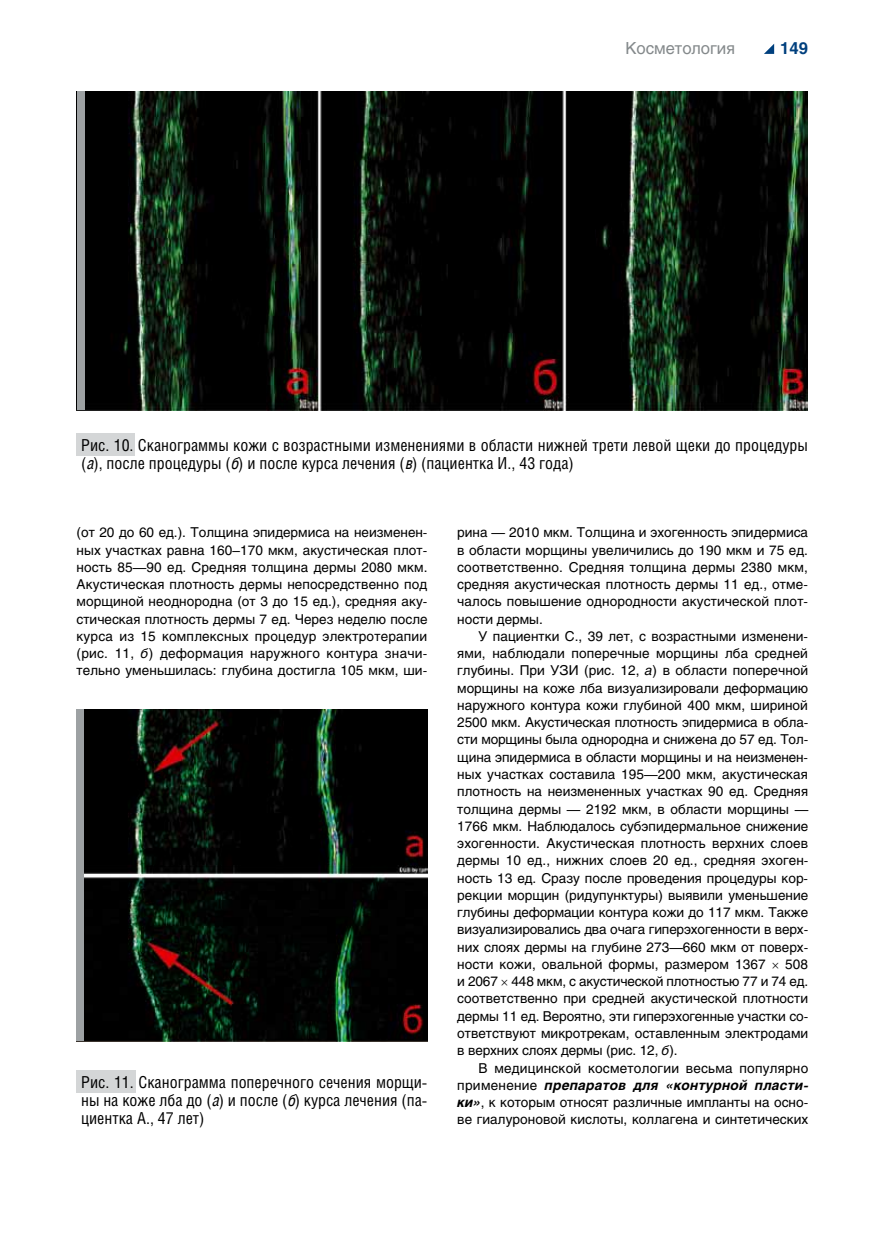
<style>
.page{position:relative;width:872px;height:1234px;background:#fff}
.page>*{position:absolute;margin:0;border:0;box-sizing:border-box;transform-origin:0 0}
.t1{font:16.5px/18.1px "Helios Cond C";color:#000}
.t2{font:16.5px "Helios C";color:#84898b}
.t3{font:700 16.5px "Helios C";color:#00407e}
.t4{font:13.5px/17.2px "Helios C";letter-spacing:.005em;color:#000;text-align:justify}
.s1{font-family:"Helios Cond";font-style:italic}
.s2{font-style:italic}
.s3{font-weight:700;font-style:italic}
</style>
<div class="page">
<svg style="left:764px;top:44px;width:10px;height:10px"></svg>
<div style="left:77px;top:1069px;width:59px;height:23px;background:#d4d6d7"></div>
<div style="left:77px;top:433px;width:58px;height:22px;background:#d4d6d7"></div>
<img style="left:85px;top:91px;width:722px;height:319px">
<img style="left:84px;top:709px;width:343px;height:331px">
<div style="left:77px;top:91px;width:8px;height:319px;background:#9da1a3"></div>
<div style="left:77px;top:709px;width:7px;height:331px;background:#9da1a3"></div>
<p class="t2" style="left:625px;top:38px;width:111px">Косметология</p>
<p class="t3" style="left:780px;top:38px;width:29px">149</p>
<p class="t1" style="left:81px;top:436px;width:728px">Рис. 10. Сканограммы кожи с возрастными изменениями в области нижней трети левой щеки до процедуры (<span class="s1">а</span>), после процедуры (<span class="s1">б</span>) и после курса лечения (<span class="s1">в</span>) (пациентка И., 43 года)</p>
<p class="t4" style="left:77px;top:523px;width:352px">(от 20 до 60 ед.). Толщина эпидермиса на неизменен&shy;ных участках равна 160–170 мкм, акустическая плот&shy;ность 85—90 ед. Средняя толщина дермы 2080 мкм.<br>Акустическая плотность дермы непосредственно под морщиной неоднородна (от 3 до 15 ед.), средняя аку&shy;стическая плотность дермы 7 ед. Через неделю после курса из 15 комплексных процедур электротерапии (рис. 11, <span class="s2">б</span>) деформация наружного контура значи&shy;тельно уменьшилась: глубина достигла 105 мкм, ши-</p>
<p class="t4" style="left:457px;top:523px;width:352px">рина — 2010 мкм. Толщина и эхогенность эпидермиса в области морщины увеличились до 190 мкм и 75 ед. соответственно. Средняя толщина дермы 2380 мкм, средняя акустическая плотность дермы 11 ед., отме&shy;чалось повышение однородности акустической плот&shy;ности дермы.</p>
<p class="t4" style="left:457px;top:627px;width:353px;text-indent:21px">У пациентки С., 39 лет, с возрастными изменени&shy;ями, наблюдали поперечные морщины лба средней глубины. При УЗИ (рис. 12, <span class="s2">а</span>) в области поперечной морщины на коже лба визуализировали деформацию наружного контура кожи глубиной 400 мкм, шириной 2500 мкм. Акустическая плотность эпидермиса в обла&shy;сти морщины была однородна и снижена до 57 ед. Тол&shy;щина эпидермиса в области морщины и на неизменен&shy;ных участках составила 195—200 мкм, акустическая плотность на неизмененных участках 90 ед. Средняя толщина дермы — 2192 мкм, в области морщины — 1766 мкм. Наблюдалось субэпидермальное снижение эхогенности. Акустическая плотность верхних слоев дермы 10 ед., нижних слоев 20 ед., средняя эхоген&shy;ность 13 ед. Сразу после проведения процедуры кор&shy;рекции морщин (ридупунктуры) выявили уменьшение глубины деформации контура кожи до 117 мкм. Также визуализировались два очага гиперэхогенности в верх&shy;них слоях дермы на глубине 273—660 мкм от поверх&shy;ности кожи, овальной формы, размером 1367</p>
<p class="t4" style="left:457px;top:955px;width:352px;text-indent:328px">508 и 2067 448 мкм, с акустической плотностью 77 и 74 ед. соответственно при средней акустической плотности дермы 11 ед. Вероятно, эти гиперэхогенные участки со&shy;ответствуют микротрекам, оставленным электродами в верхних слоях дермы (рис. 12, <span class="s2">б</span>).</p>
<p class="t4" style="left:457px;top:1058px;width:352px;text-indent:21px">В медицинской косметологии весьма популярно применение <span class="s3">препаратов для «контурной пласти&shy;ки»</span>, к которым относят различные импланты на осно&shy;ве гиалуроновой кислоты, коллагена и синтетических</p>
<p class="t1" style="left:81px;top:1072px;width:348px;text-align:justify">Рис. 11. Сканограмма поперечного сечения морщи&shy;ны на коже лба до (<span class="s1">а</span>) и после (<span class="s1">б</span>) курса лечения (па&shy;циентка А., 47 лет)</p>
</div>
